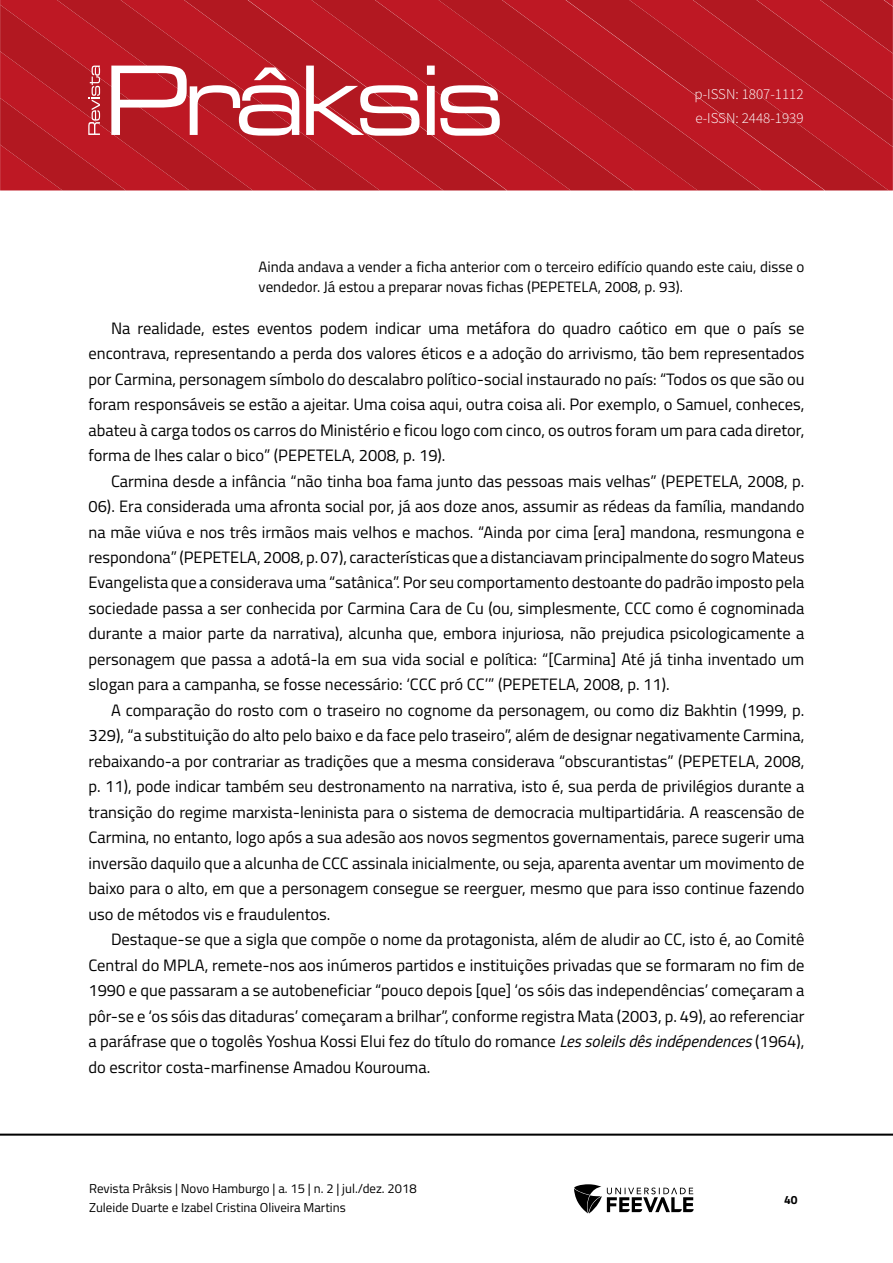
<style>
.page{position:relative;width:893px;height:1263px;background:#fff}
.page>*{position:absolute;margin:0;border:0;box-sizing:border-box;transform-origin:0 0}
.t1{font:16.5px/25.5px "Titillium Web";color:#000;text-align:justify}
.t2{font:15px/19.5px "Titillium Web";color:#000}
.t3{font:300 15px/24px "Source Sans Pro";color:#fff}
.t4{font:12.9px/19.4px "Titillium Web";color:#000}
.t5{font:700 12px "Titillium Web";color:#000}
.s1{font-style:italic}
</style>
<div class="page">
<svg style="left:0;top:5px;width:56px;height:46px;background:#b71923"></svg>
<svg style="left:56px;top:0;width:128px;height:51px;background:#b81823"></svg>
<svg style="left:184px;top:0;width:127px;height:51px;background:#b81923"></svg>
<svg style="left:311px;top:0;width:127px;height:51px;background:#b81923"></svg>
<svg style="left:438px;top:0;width:127px;height:190px;background:#b81923"></svg>
<svg style="left:565px;top:0;width:324px;height:190px;background:#b81923"></svg>
<svg style="left:692px;top:0;width:201px;height:147px;background:#b81923"></svg>
<hr style="left:0;top:1133px;width:893px;height:3px;background:#000">
<svg style="left:574px;top:1184px;width:120px;height:29px"></svg>
<svg style="left:0;top:51px;width:500px;height:139px;background:#c13740"></svg>
<p class="t3" style="left:694px;top:82px;width:111px">p-ISSN: 1807-1112 e-ISSN: 2448-1939</p>
<p class="t2" style="left:259px;top:256px;width:547px">Ainda andava a vender a ficha anterior com o terceiro edifício quando este caiu, disse o vendedor. Já estou a preparar novas fichas (PEPETELA, 2008, p. 93).</p>
<p class="t1" style="left:88px;top:314px;width:718px;text-indent:23px">Na realidade, estes eventos podem indicar uma metáfora do quadro caótico em que o país se encontrava, representando a perda dos valores éticos e a adoção do arrivismo, tão bem representados por Carmina, personagem símbolo do descalabro político-social instaurado no país: “Todos os que são ou foram responsáveis se estão a ajeitar. Uma coisa aqui, outra coisa ali. Por exemplo, o Samuel, conheces, abateu à carga todos os carros do Ministério e ficou logo com cinco, os outros foram um para cada diretor, forma de lhes calar o bico” (PEPETELA, 2008, p. 19).</p>
<p class="t1" style="left:88px;top:467px;width:718px;text-indent:23px">Carmina desde a infância “não tinha boa fama junto das pessoas mais velhas” (PEPETELA, 2008, p.<br>06). Era considerada uma afronta social por, já aos doze anos, assumir as rédeas da família, mandando na mãe viúva e nos três irmãos mais velhos e machos. “Ainda por cima [era] mandona, resmungona e respondona” (PEPETELA, 2008, p. 07), características que a distanciavam principalmente do sogro Mateus Evangelista que a considerava uma “satânica”. Por seu comportamento destoante do padrão imposto pela sociedade passa a ser conhecida por Carmina Cara de Cu (ou, simplesmente, CCC como é cognominada durante a maior parte da narrativa), alcunha que, embora injuriosa, não prejudica psicologicamente a personagem que passa a adotá-la em sua vida social e política: “[Carmina] Até já tinha inventado um slogan para a campanha, se fosse necessário: ‘CCC pró CC’” (PEPETELA, 2008, p. 11).</p>
<p class="t1" style="left:88px;top:697px;width:718px;text-indent:23px">A comparação do rosto com o traseiro no cognome da personagem, ou como diz Bakhtin (1999, p.<br>329), “a substituição do alto pelo baixo e da face pelo traseiro”, além de designar negativamente Carmina, rebaixando-a por contrariar as tradições que a mesma considerava “obscurantistas” (PEPETELA, 2008, p. 11), pode indicar também seu destronamento na narrativa, isto é, sua perda de privilégios durante a transição do regime marxista-leninista para o sistema de democracia multipartidária. A reascensão de Carmina, no entanto, logo após a sua adesão aos novos segmentos governamentais, parece sugerir uma inversão daquilo que a alcunha de CCC assinala inicialmente, ou seja, aparenta aventar um movimento de baixo para o alto, em que a personagem consegue se reerguer, mesmo que para isso continue fazendo uso de métodos vis e fraudulentos.</p>
<p class="t1" style="left:88px;top:926px;width:717px;text-indent:23px">Destaque-se que a sigla que compõe o nome da protagonista, além de aludir ao CC, isto é, ao Comitê Central do MPLA, remete-nos aos inúmeros partidos e instituições privadas que se formaram no fim de 1990 e que passaram a se autobeneficiar “pouco depois [que] ‘os sóis das independências’ começaram a pôr-se e ‘os sóis das ditaduras’ começaram a brilhar”, conforme registra Mata (2003, p. 49), ao referenciar a paráfrase que o togolês Yoshua Kossi Elui fez do título do romance <span class="s1">Les soleils dês indépendences</span> (1964), do escritor costa-marfinense Amadou Kourouma.</p>
<p class="t4" style="left:89px;top:1178px;width:329px">Revista Prâksis | Novo Hamburgo | a. 15 | n. 2 | jul./dez. 2018<br>Zuleide Duarte e Izabel Cristina Oliveira Martins</p>
<p class="t5" style="left:784px;top:1190px;width:15px">40</p>
</div>
